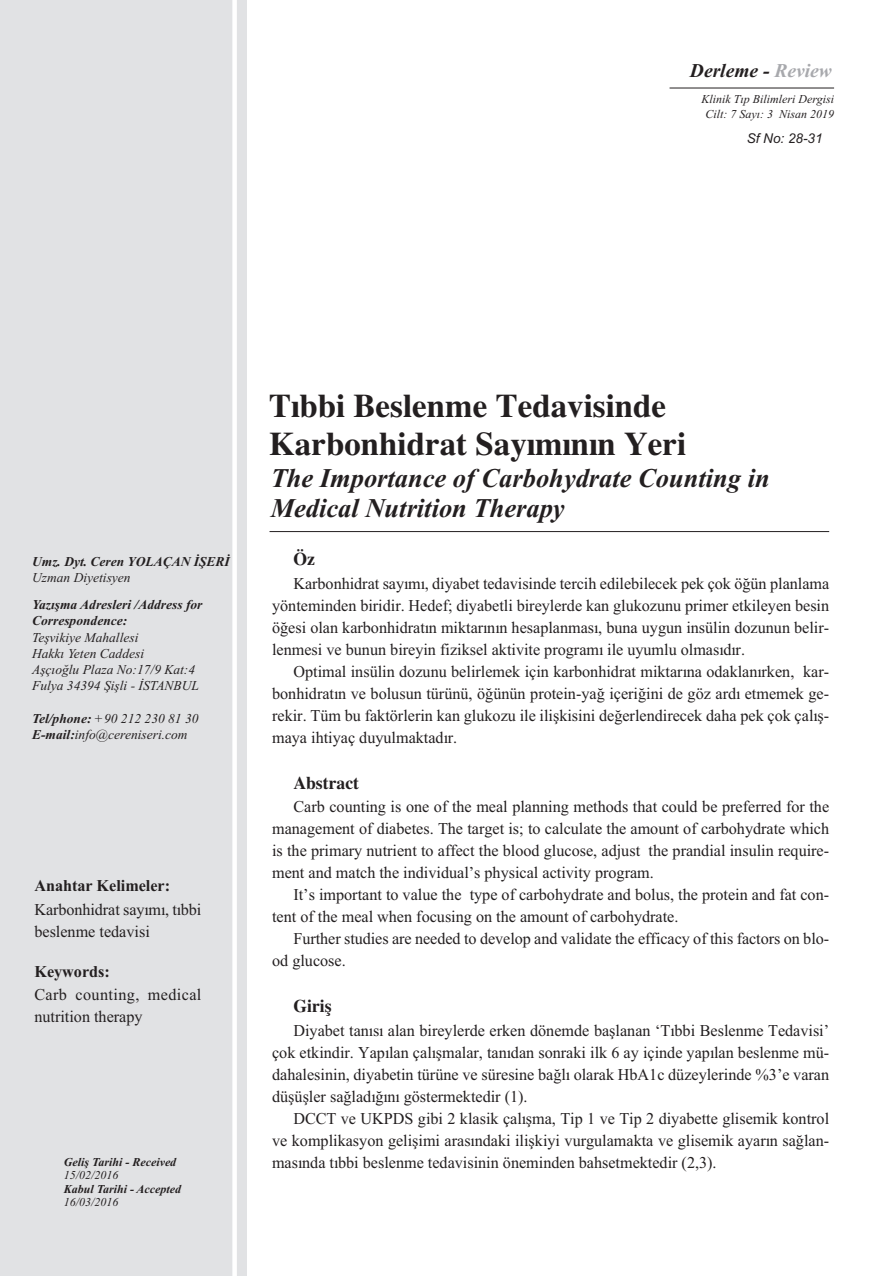
<style>
.page{position:relative;width:893px;height:1276px;background:#fff}
.page>*{position:absolute;margin:0;border:0;box-sizing:border-box;transform-origin:0 0}
.t1{font:700 33px/37.5px "Times";color:#231f20}
.t2{font:italic 700 27px/30px "Times New Roman";color:#231f20}
.t3{font:italic 700 19.5px "Times New Roman";color:#231f20}
.t4{font:700 18px "Times";color:#231f20}
.t5{font:16.5px/21.9px "Times New Roman";color:#231f20;text-align:justify}
.t6{font:16.5px/21.9px "Times New Roman";letter-spacing:.025em;color:#231f20}
.t7{font:700 16.5px "Times New Roman";color:#231f20}
.t8{font:italic 13.5px/16.2px "Times New Roman";color:#231f20}
.t9{font:italic 700 13.5px/16.2px "Times New Roman";color:#231f20}
.t10{font:italic 13.5px "Arial";color:#231f20}
.t11{font:italic 12px/15.1px "Times New Roman";color:#231f20;text-align:center}
.t12{font:italic 700 12px "Times New Roman";color:#231f20}
.s1{color:#a8a9ad}
.s2{font-weight:700}
</style>
<div class="page">
<div style="left:0;top:0;width:247px;height:1276px;background:#e1e2e4"></div>
<hr style="left:270px;top:531px;width:559px;height:1px;background:#231f20">
<hr style="left:670px;top:88px;width:164px;height:1px;background:#231f20">
<div style="left:232px;top:0;width:5px;height:1276px;background:#fff"></div>
<p class="t3" style="left:690px;top:59px;width:143px">Derleme - <span class="s1">Review</span></p>
<p class="t11" style="left:702px;top:91px;width:134px">Klinik Tıp Bilimleri Dergisi<br>Cilt: 7 Sayı: 3 Nisan 2019</p>
<p class="t10" style="left:747px;top:130px;width:77px">Sf No: 28-31</p>
<p class="t9" style="left:32px;top:553px;width:199px">Umz. Dyt. Ceren YOLAÇAN İŞERİ</p>
<p class="t8" style="left:32px;top:569px;width:100px">Uzman Diyetisyen</p>
<p class="t9" style="left:32px;top:596px;width:172px">Yazışma Adresleri /Address for<br>Correspondence:</p>
<p class="t8" style="left:32px;top:629px;width:168px">Teşvikiye Mahallesi<br>Hakkı Yeten Caddesi<br>Aşçıoğlu Plaza No:17/9 Kat:4<br>Fulya 34394 Şişli - İSTANBUL</p>
<p class="t8" style="left:32px;top:710px;width:168px"><span class="s2">Tel/phone:</span> +90 212 230 81 30<br><span class="s2">E-mail:</span>info@cereniseri.com</p>
<p class="t7" style="left:34px;top:876px;width:137px">Anahtar Kelimeler:</p>
<p class="t5" style="left:34px;top:898px;width:168px">Karbonhidrat sayımı, tıbbi beslenme tedavisi</p>
<p class="t7" style="left:34px;top:961px;width:77px">Keywords:</p>
<p class="t6" style="left:34px;top:983px;width:168px">Carb counting, medical nutrition therapy</p>
<p class="t12" style="left:64px;top:1154px;width:114px">Geliş Tarihi - Received</p>
<p class="t11" style="left:64px;top:1167px;width:56px">15/02/2016</p>
<p class="t12" style="left:64px;top:1181px;width:119px">Kabul Tarihi - Accepted</p>
<p class="t11" style="left:64px;top:1194px;width:56px">16/03/2016</p>
<h1 class="t1" style="left:269px;top:387px;width:419px">Tıbbi Beslenme Tedavisinde<br>Karbonhidrat Sayımının Yeri</h1>
<h2 class="t2" style="left:271px;top:462px;width:501px">The Importance of Carbohydrate Counting in<br>Medical Nutrition Therapy</h2>
<p class="t4" style="left:293px;top:549px;width:23px">Öz</p>
<p class="t5" style="left:272px;top:572px;width:559px;text-indent:21px">Karbonhidrat sayımı, diyabet tedavisinde tercih edilebilecek pek çok öğün planlama yönteminden biridir. Hedef; diyabetli bireylerde kan glukozunu primer etkileyen besin öğesi olan karbonhidratın miktarının hesaplanması, buna uygun insülin dozunun belir&shy;lenmesi ve bunun bireyin fiziksel aktivite programı ile uyumlu olmasıdır.</p>
<p class="t5" style="left:272px;top:660px;width:559px;text-indent:21px">Optimal insülin dozunu belirlemek için karbonhidrat miktarına odaklanırken, kar&shy;bonhidratın ve bolusun türünü, öğünün protein-yağ içeriğini de göz ardı etmemek ge&shy;rekir. Tüm bu faktörlerin kan glukozu ile ilişkisini değerlendirecek daha pek çok çalış&shy;maya ihtiyaç duyulmaktadır.</p>
<p class="t4" style="left:293px;top:772px;width:67px">Abstract</p>
<p class="t5" style="left:272px;top:796px;width:559px;text-indent:21px">Carb counting is one of the meal planning methods that could be preferred for the management of diabetes. The target is; to calculate the amount of carbohydrate which is the primary nutrient to affect the blood glucose, adjust the prandial insulin require&shy;ment and match the individual’s physical activity program.</p>
<p class="t5" style="left:272px;top:883px;width:559px;text-indent:21px">It’s important to value the type of carbohydrate and bolus, the protein and fat con&shy;tent of the meal when focusing on the amount of carbohydrate.</p>
<p class="t5" style="left:272px;top:927px;width:559px;text-indent:21px">Further studies are needed to develop and validate the efficacy of this factors on blo&shy;od glucose.</p>
<p class="t4" style="left:293px;top:995px;width:40px">Giriş</p>
<p class="t5" style="left:272px;top:1019px;width:559px;text-indent:21px">Diyabet tanısı alan bireylerde erken dönemde başlanan ‘Tıbbi Beslenme Tedavisi’ çok etkindir. Yapılan çalışmalar, tanıdan sonraki ilk 6 ay içinde yapılan beslenme mü&shy;dahalesinin, diyabetin türüne ve süresine bağlı olarak HbA1c düzeylerinde %3’e varan düşüşler sağladığını göstermektedir (1).</p>
<p class="t5" style="left:272px;top:1107px;width:559px;text-indent:21px">DCCT ve UKPDS gibi 2 klasik çalışma, Tip 1 ve Tip 2 diyabette glisemik kontrol ve komplikasyon gelişimi arasındaki ilişkiyi vurgulamakta ve glisemik ayarın sağlan&shy;masında tıbbi beslenme tedavisinin öneminden bahsetmektedir (2,3).</p>
</div>
